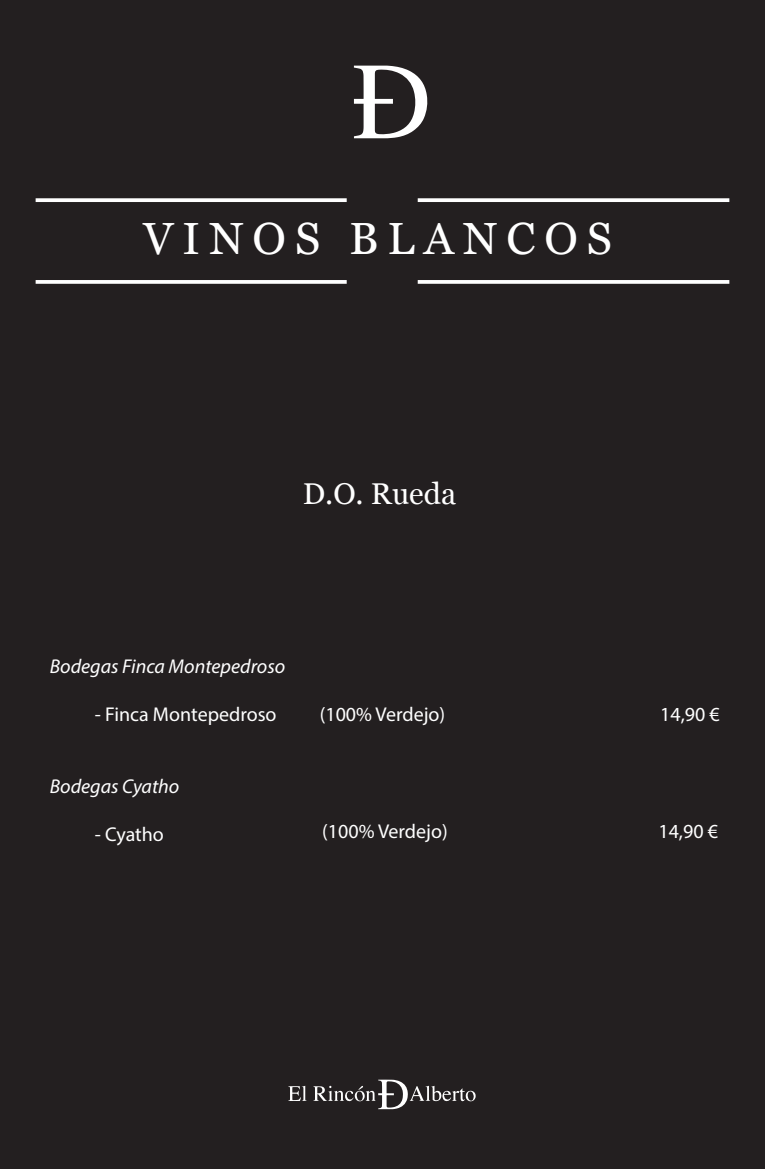
<style>
.page{position:relative;width:765px;height:1169px;background:#fff}
.page>*{position:absolute;margin:0;border:0;box-sizing:border-box;transform-origin:0 0}
.t1{font:45px "Georgia";letter-spacing:.2em;color:#fff}
.t2{font:30px "Georgia";color:#fff}
.t3{font:20px "Myriad Pro";color:#fff}
.t4{font:italic 20px "Myriad Pro";color:#fff}
</style>
<div class="page">
<div style="left:0;top:0;width:764px;height:1168px;background:#231f20"></div>
<svg style="left:354px;top:66px;width:74px;height:72px"></svg>
<svg style="left:418px;top:198px;width:311px;height:4px"></svg>
<svg style="left:36px;top:198px;width:311px;height:4px"></svg>
<svg style="left:418px;top:280px;width:311px;height:4px"></svg>
<svg style="left:36px;top:280px;width:311px;height:4px"></svg>
<svg style="left:288px;top:1085px;width:18px;height:15px"></svg>
<svg style="left:313px;top:1079px;width:163px;height:29px"></svg>
<h1 class="t1" style="left:144px;top:206px;width:470px">VINOS BLANCOS</h1>
<h2 class="t2" style="left:303px;top:472px;width:155px">D.O. Rueda</h2>
<p class="t4" style="left:50px;top:653px;width:237px">Bodegas Finca Montepedroso</p>
<p class="t3" style="left:95px;top:701px;width:183px">- Finca Montepedroso</p>
<p class="t3" style="left:320px;top:701px;width:127px">(100% Verdejo)</p>
<p class="t3" style="left:660px;top:701px;width:61px">14,90 €</p>
<p class="t4" style="left:50px;top:773px;width:131px">Bodegas Cyatho</p>
<p class="t3" style="left:95px;top:821px;width:71px">- Cyatho</p>
<p class="t3" style="left:322px;top:819px;width:127px">(100% Verdejo)</p>
<p class="t3" style="left:658px;top:819px;width:61px">14,90 €</p>
</div>
